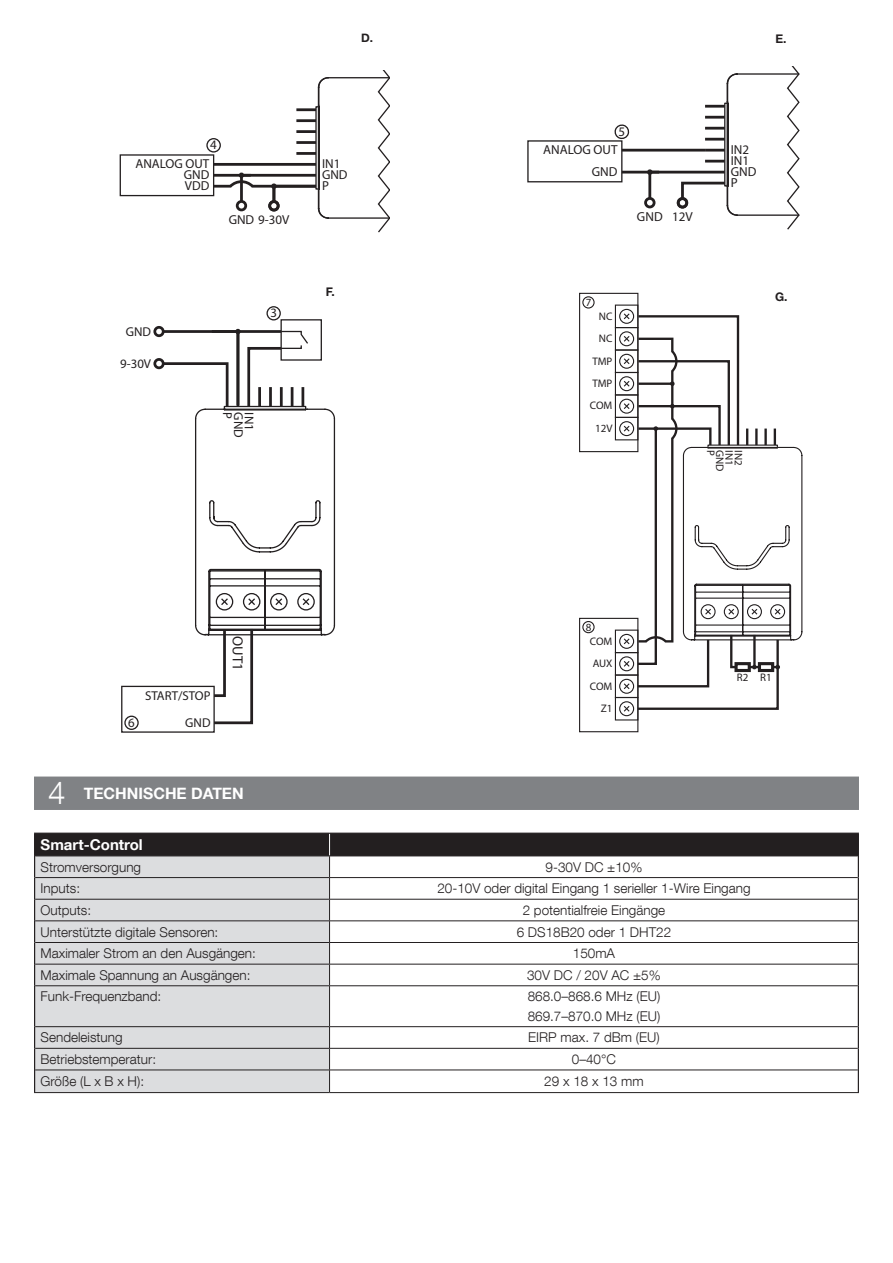
<style>
.page{position:relative;width:893px;height:1263px;background:#fff}
.page>*{position:absolute;margin:0;border:0;box-sizing:border-box;transform-origin:0 0}
.t1{font:300 31.35px "Helvetica Neue LT Com";color:#fff}
.titolo{font:700 15.75px "Helvetica Neue LT Com";color:#fff}
.sottotitoli___numeri{font:700 15px "Helvetica Neue LT Com";color:#fff}
.t2{font:14.7px "Myriad Pro";color:#231f20}
.testo{font:300 13.5px "Helvetica Neue LT Com";color:#231f20}
.t3{font:13.05px/21.9px "Myriad Pro";color:#231f20}
.t4{font:12.9px "Myriad Pro";color:#231f20}
.diagram-label{font:700 12px "Helvetica Neue Cyr";color:#231f20}
.diagram-label-2{font:700 11.7px "Helvetica Neue Cyr";color:#231f20}
.t5{font:10.95px/22.5px "Myriad Pro";color:#231f20}
</style>
<div class="page">
<div style="left:34px;top:776px;width:825px;height:34px;background:#808285"></div>
<div style="left:35px;top:986px;width:294px;height:106px;background:#dcdddf"></div>
<hr style="left:329px;top:986px;width:1px;height:40px;background:#231f20">
<hr style="left:35px;top:1026px;width:295px;height:1px;background:#231f20">
<hr style="left:330px;top:1026px;width:528px;height:1px;background:#231f20">
<hr style="left:35px;top:1048px;width:295px;height:1px;background:#231f20">
<hr style="left:330px;top:1048px;width:528px;height:1px;background:#231f20">
<hr style="left:35px;top:1070px;width:295px;height:1px;background:#231f20">
<hr style="left:330px;top:1070px;width:528px;height:1px;background:#231f20">
<svg style="left:329px;top:1027px;width:1px;height:65px"></svg>
<hr style="left:34px;top:1092px;width:296px;height:1px;background:#231f20">
<hr style="left:330px;top:1092px;width:529px;height:1px;background:#231f20">
<svg style="left:34px;top:833px;width:825px;height:153px"></svg>
<hr style="left:34px;top:986px;width:1px;height:41px;background:#231f20">
<hr style="left:858px;top:986px;width:1px;height:41px;background:#231f20">
<svg style="left:34px;top:1027px;width:1px;height:65px"></svg>
<svg style="left:858px;top:1027px;width:1px;height:65px"></svg>
<div style="left:120px;top:154px;width:94px;height:42px;border:1px solid #231f20"></div>
<div style="left:206px;top:138px;width:15px;height:15px;border:1px solid #231f20;border-radius:50%"></div>
<svg style="left:211px;top:71px;width:179px;height:161px"></svg>
<div style="left:236px;top:200px;width:11px;height:11px;border:3px solid #231f20;border-radius:50%"></div>
<div style="left:268px;top:200px;width:12px;height:11px;border:3px solid #231f20;border-radius:50%"></div>
<hr style="left:622px;top:171px;width:37px;height:2px;background:#231f20">
<div style="left:527px;top:140px;width:95px;height:42px;border:1px solid #231f20"></div>
<svg style="left:614px;top:124px;width:16px;height:15px"></svg>
<hr style="left:622px;top:149px;width:83px;height:3px;background:#231f20">
<svg style="left:647px;top:66px;width:153px;height:164px"></svg>
<div style="left:644px;top:197px;width:11px;height:11px;border:3px solid #231f20;border-radius:50%"></div>
<div style="left:677px;top:197px;width:11px;height:11px;border:3px solid #231f20;border-radius:50%"></div>
<div style="left:153px;top:326px;width:12px;height:11px;border:3px solid #231f20;border-radius:50%"></div>
<div style="left:153px;top:358px;width:12px;height:11px;border:3px solid #231f20;border-radius:50%"></div>
<div style="left:121px;top:686px;width:94px;height:47px;border:1px solid #231f20"></div>
<div style="left:124px;top:716px;width:15px;height:14px;border:1px solid #231f20;border-radius:50%"></div>
<div style="left:280px;top:319px;width:42px;height:42px;border:1px solid #231f20"></div>
<div style="left:266px;top:306px;width:15px;height:14px;border:1px solid #231f20;border-radius:50%"></div>
<svg style="left:160px;top:329px;width:175px;height:396px"></svg>
<div style="left:579px;top:293px;width:59px;height:159px;border:1px solid #231f20"></div>
<div style="left:619px;top:309px;width:15px;height:15px;border:1px solid #231f20;border-radius:50%"></div>
<div style="left:619px;top:376px;width:15px;height:15px;border:1px solid #231f20;border-radius:50%"></div>
<div style="left:619px;top:354px;width:15px;height:15px;border:1px solid #231f20;border-radius:50%"></div>
<div style="left:619px;top:421px;width:15px;height:15px;border:1px solid #231f20;border-radius:50%"></div>
<div style="left:619px;top:399px;width:15px;height:15px;border:1px solid #231f20;border-radius:50%"></div>
<div style="left:619px;top:331px;width:15px;height:15px;border:1px solid #231f20;border-radius:50%"></div>
<div style="left:615px;top:305px;width:23px;height:23px;border:1px solid #231f20"></div>
<div style="left:615px;top:327px;width:23px;height:24px;border:1px solid #231f20"></div>
<div style="left:615px;top:349px;width:23px;height:24px;border:1px solid #231f20"></div>
<div style="left:615px;top:372px;width:23px;height:23px;border:1px solid #231f20"></div>
<div style="left:615px;top:394px;width:23px;height:24px;border:1px solid #231f20"></div>
<div style="left:615px;top:417px;width:23px;height:23px;border:1px solid #231f20"></div>
<div style="left:619px;top:656px;width:15px;height:15px;border:1px solid #231f20;border-radius:50%"></div>
<div style="left:619px;top:634px;width:15px;height:15px;border:1px solid #231f20;border-radius:50%"></div>
<div style="left:619px;top:701px;width:15px;height:15px;border:1px solid #231f20;border-radius:50%"></div>
<div style="left:619px;top:679px;width:15px;height:15px;border:1px solid #231f20;border-radius:50%"></div>
<div style="left:615px;top:630px;width:23px;height:23px;border:1px solid #231f20"></div>
<div style="left:615px;top:652px;width:23px;height:24px;border:1px solid #231f20"></div>
<div style="left:615px;top:674px;width:23px;height:24px;border:1px solid #231f20"></div>
<div style="left:615px;top:697px;width:23px;height:23px;border:1px solid #231f20"></div>
<div style="left:579px;top:618px;width:59px;height:114px;border:1px solid #231f20"></div>
<div style="left:582px;top:296px;width:13px;height:13px;border:1px solid #231f20;border-radius:50%"></div>
<div style="left:582px;top:621px;width:13px;height:12px;border:1px solid #231f20;border-radius:50%"></div>
<svg style="left:623px;top:312px;width:179px;height:401px"></svg>
<p class="diagram-label-2" style="left:361px;top:32px;width:13px">D.</p>
<p class="t3" style="left:210px;top:134px;width:8px">4</p>
<p class="t3" style="left:184px;top:158px;width:27px;line-height:10.9px;text-align:justify;text-indent:-48px">ANALOG OUT GND VDD</p>
<p class="t3" style="left:229px;top:208px;width:62px">GND 9-30V</p>
<p class="t4" style="left:126px;top:324px;width:27px">GND</p>
<p class="t4" style="left:120px;top:356px;width:32px">9-30V</p>
<p class="t4" style="left:270px;top:305px;width:8px">3</p>
<p class="t4" style="left:236px;top:412px;width:8px;rotate:90deg">P</p>
<p class="t4" style="left:246px;top:412px;width:27px;rotate:90deg">GND</p>
<p class="t4" style="left:257px;top:412px;width:20px;rotate:90deg">IN1</p>
<p class="t3" style="left:322px;top:153px;width:20px">IN1<br>P</p>
<p class="t3" style="left:322px;top:164px;width:27px">GND</p>
<p class="diagram-label" style="left:326px;top:285px;width:10px">F.</p>
<p class="t4" style="left:145px;top:687px;width:67px">START/STOP</p>
<p class="t4" style="left:128px;top:715px;width:8px">6</p>
<p class="t4" style="left:185px;top:714px;width:27px">GND</p>
<p class="t2" style="left:247px;top:636px;width:36px;rotate:90deg">OUT1</p>
<p class="diagram-label" style="left:775px;top:32px;width:13px">E.</p>
<p class="t3" style="left:618px;top:120px;width:8px">5</p>
<p class="t3" style="left:543px;top:139px;width:76px">ANALOG OUT</p>
<p class="t3" style="left:731px;top:139px;width:20px">IN2</p>
<p class="t3" style="left:592px;top:161px;width:27px">GND</p>
<p class="t3" style="left:731px;top:160px;width:27px">GND</p>
<p class="t3" style="left:731px;top:150px;width:20px">IN1<br>P</p>
<p class="t3" style="left:637px;top:205px;width:57px">GND 12V</p>
<p class="t5" style="left:586px;top:291px;width:7px">7</p>
<p class="t5" style="left:599px;top:305px;width:15px">NC</p>
<p class="t5" style="left:599px;top:327px;width:15px">NC</p>
<p class="t5" style="left:592px;top:349px;width:22px">TMP<br>TMP</p>
<p class="t5" style="left:590px;top:394px;width:24px;text-align:center">COM<br>12V</p>
<p class="diagram-label" style="left:775px;top:290px;width:14px">G.</p>
<p class="t5" style="left:722px;top:450px;width:7px;rotate:90deg">P</p>
<p class="t5" style="left:731px;top:450px;width:23px;rotate:90deg">GND</p>
<p class="t5" style="left:741px;top:450px;width:17px;rotate:90deg">IN1</p>
<p class="t5" style="left:750px;top:450px;width:17px;rotate:90deg">IN2</p>
<p class="t5" style="left:586px;top:615px;width:7px">8</p>
<p class="t5" style="left:590px;top:629px;width:24px">COM<br>AUX</p>
<p class="t5" style="left:590px;top:674px;width:24px">COM</p>
<p class="t5" style="left:601px;top:697px;width:13px">Z1</p>
<p class="t5" style="left:737px;top:666px;width:36px">R2 R1</p>
<p class="t1" style="left:48px;top:774px;width:19px">4</p>
<p class="titolo" style="left:84px;top:783px;width:161px">TECHNISCHE DATEN</p>
<p class="sottotitoli___numeri" style="left:41px;top:835px;width:104px">Smart-Control</p>
<p class="testo" style="left:41px;top:858px;width:102px">Stromversorgung</p>
<p class="testo" style="left:545px;top:858px;width:98px">9-30V DC ±10%</p>
<p class="testo" style="left:41px;top:880px;width:41px">Inputs:</p>
<p class="testo" style="left:437px;top:880px;width:315px">20-10V oder digital Eingang 1 serieller 1-Wire Eingang</p>
<p class="testo" style="left:41px;top:902px;width:52px">Outputs:</p>
<p class="testo" style="left:523px;top:902px;width:144px">2 potentialfreie Eingänge</p>
<p class="testo" style="left:41px;top:923px;width:179px">Unterstützte digitale Sensoren:</p>
<p class="testo" style="left:517px;top:923px;width:156px">6 DS18B20 oder 1 DHT22</p>
<p class="testo" style="left:41px;top:945px;width:217px">Maximaler Strom an den Ausgängen:</p>
<p class="testo" style="left:573px;top:945px;width:44px">150mA</p>
<p class="testo" style="left:41px;top:967px;width:211px">Maximale Spannung an Ausgängen:</p>
<p class="testo" style="left:527px;top:967px;width:135px">30V DC / 20V AC ±5%</p>
<p class="testo" style="left:41px;top:988px;width:122px">Funk-Frequenzband:</p>
<p class="testo" style="left:528px;top:988px;width:134px">868.0–868.6 MHz (EU)</p>
<p class="testo" style="left:528px;top:1007px;width:134px">869.7–870.0 MHz (EU)</p>
<p class="testo" style="left:41px;top:1029px;width:84px">Sendeleistung</p>
<p class="testo" style="left:528px;top:1029px;width:133px">EIRP max. 7 dBm (EU)</p>
<p class="testo" style="left:41px;top:1051px;width:117px">Betriebstemperatur:</p>
<p class="testo" style="left:572px;top:1051px;width:46px">0–40°C</p>
<p class="testo" style="left:41px;top:1072px;width:105px">Größe (L x B x H):</p>
<p class="testo" style="left:544px;top:1072px;width:101px">29 x 18 x 13 mm</p>
</div>
